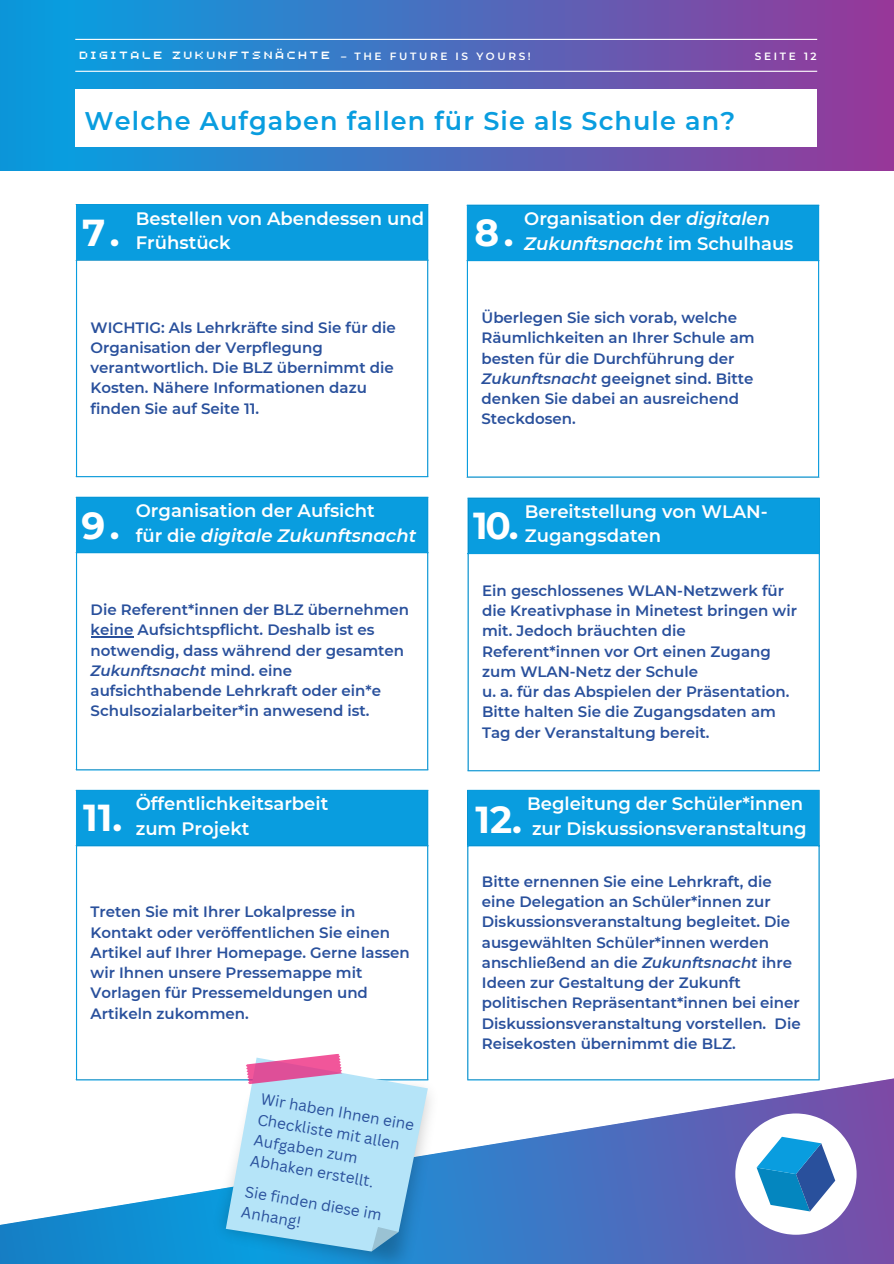
<style>
.page{position:relative;width:894px;height:1264px;background:#fff}
.page>*{position:absolute;margin:0;border:0;box-sizing:border-box;transform-origin:0 0}
.t1{font:700 37.5px "Montserrat";color:#fff}
.t2{font:600 25.5px "Montserrat";letter-spacing:.045em;color:#099ddf}
.t3{font:600 18px/24.8px "Montserrat";color:#fff}
.t4{font:italic 600 18px "Montserrat";color:#fff}
.t5{font:15.3px/20.9px "Canva Sans";color:#29509c}
.t6{font:600 15px/20.2px "Montserrat";color:#29509c}
.t7{font:600 10.5px "Montserrat";letter-spacing:.25em;color:#fff}
.t8{font:10.5px "Arcade Gamer";letter-spacing:.25em;color:#fff}
.s1{font-weight:700}
.s2{font-style:italic}
.s3{font-style:normal}
</style>
<div class="page">
<svg style="left:0;top:986px;width:893px;height:277px"></svg>
<svg style="left:735px;top:1113px;width:121px;height:121px"></svg>
<svg style="left:0;top:0;width:893px;height:170px;background:#4c6dbe"></svg>
<div style="left:75px;top:89px;width:741px;height:58px;background:#fff"></div>
<hr style="left:75px;top:71px;width:742px;height:1px;background:#fff">
<hr style="left:75px;top:39px;width:742px;height:1px;background:#fff">
<div style="left:76px;top:497px;width:352px;height:56px;background:#099ddf"></div>
<hr style="left:91px;top:636px;width:42px;height:1px;background:#29509c">
<hr style="left:76px;top:498px;width:1px;height:271px;background:#099ddf">
<hr style="left:427px;top:498px;width:1px;height:271px;background:#099ddf">
<hr style="left:76px;top:496px;width:352px;height:2px;background:#099ddf">
<hr style="left:76px;top:769px;width:352px;height:1px;background:#099ddf">
<div style="left:467px;top:498px;width:352px;height:56px;background:#099ddf"></div>
<hr style="left:467px;top:498px;width:1px;height:272px;background:#099ddf">
<hr style="left:818px;top:498px;width:1px;height:272px;background:#099ddf">
<hr style="left:467px;top:497px;width:352px;height:1px;background:#099ddf">
<hr style="left:467px;top:770px;width:352px;height:1px;background:#099ddf">
<div style="left:76px;top:204px;width:352px;height:56px;background:#099ddf"></div>
<hr style="left:76px;top:205px;width:1px;height:271px;background:#099ddf">
<hr style="left:427px;top:205px;width:1px;height:271px;background:#099ddf">
<hr style="left:76px;top:259px;width:352px;height:2px;background:#099ddf">
<hr style="left:76px;top:476px;width:352px;height:1px;background:#099ddf">
<div style="left:76px;top:790px;width:352px;height:56px;background:#099ddf"></div>
<hr style="left:76px;top:791px;width:1px;height:288px;background:#099ddf">
<hr style="left:427px;top:791px;width:1px;height:288px;background:#099ddf">
<hr style="left:76px;top:789px;width:352px;height:2px;background:#099ddf">
<hr style="left:76px;top:1079px;width:352px;height:1px;background:#099ddf">
<div style="left:467px;top:790px;width:352px;height:56px;background:#099ddf"></div>
<hr style="left:467px;top:791px;width:1px;height:288px;background:#099ddf">
<hr style="left:818px;top:791px;width:1px;height:288px;background:#099ddf">
<hr style="left:467px;top:789px;width:352px;height:2px;background:#099ddf">
<hr style="left:467px;top:1079px;width:352px;height:1px;background:#099ddf">
<img style="left:204px;top:1056px;width:241px;height:207px">
<svg style="left:225px;top:1045px;width:204px;height:210px"></svg>
<div style="left:467px;top:205px;width:351px;height:56px;background:#099ddf"></div>
<hr style="left:466px;top:206px;width:2px;height:270px;background:#099ddf">
<hr style="left:817px;top:206px;width:1px;height:270px;background:#099ddf">
<hr style="left:466px;top:205px;width:352px;height:1px;background:#099ddf">
<hr style="left:466px;top:476px;width:352px;height:1px;background:#099ddf">
<h3 class="t8" style="left:79px;top:50px;width:252px">DIGITALE ZUKUNFTSNÄCHTE</h3>
<p class="t7" style="left:341px;top:50px;width:191px"><span class="s1">–</span> THE FUTURE IS YOURS!</p>
<p class="t7" style="left:754px;top:50px;width:63px">SEITE 12</p>
<p class="t2" style="left:85px;top:106px;width:652px">Welche Aufgaben fallen für Sie als Schule an?</p>
<h3 class="t1" style="left:82px;top:210px;width:39px">7.</h3>
<h1 class="t3" style="left:136px;top:206px;width:290px">Bestellen von Abendessen und<br>Frühstück</h1>
<p class="t3" style="left:524px;top:206px;width:247px">Organisation der <span class="s2">digitalen</span></p>
<h3 class="t1" style="left:474px;top:210px;width:40px">8.</h3>
<p class="t4" style="left:524px;top:232px;width:271px">Zukunftsnacht <span class="s3">im Schulhaus</span></p>
<h5 class="t6" style="left:91px;top:317px;width:306px">WICHTIG: Als Lehrkräfte sind Sie für die Organisation der Verpflegung verantwortlich. Die BLZ übernimmt die Kosten. Nähere Informationen dazu finden Sie auf Seite 11.</h5>
<p class="t6" style="left:481px;top:307px;width:274px">Überlegen Sie sich vorab, welche<br>Räumlichkeiten an Ihrer Schule am besten für die Durchführung der<br><span class="s2">Zukunftsnacht</span> geeignet sind. Bitte denken Sie dabei an ausreichend<br>Steckdosen.</p>
<p class="t1" style="left:81px;top:502px;width:40px">9.</p>
<h1 class="t3" style="left:136px;top:498px;width:282px">Organisation der Aufsicht<br>für die <span class="s2">digitale Zukunftsnacht</span></h1>
<h1 class="t1" style="left:473px;top:502px;width:47px">10.</h1>
<p class="t3" style="left:524px;top:499px;width:244px">Bereitstellung von WLAN-<br>Zugangsdaten</p>
<h2 class="t6" style="left:91px;top:599px;width:320px">Die Referent*innen der BLZ übernehmen keine Aufsichtspflicht. Deshalb ist es notwendig, dass während der gesamten <span class="s2">Zukunftsnacht</span> mind. eine aufsichthabende Lehrkraft oder ein*e Schulsozialarbeiter*in anwesend ist.</h2>
<h1 class="t1" style="left:83px;top:794px;width:41px">11.</h1>
<h3 class="t3" style="left:136px;top:791px;width:194px">Öffentlichkeitsarbeit zum Projekt</h3>
<h1 class="t6" style="left:91px;top:901px;width:320px">Treten Sie mit Ihrer Lokalpresse in Kontakt oder veröffentlichen Sie einen Artikel auf Ihrer Homepage. Gerne lassen wir Ihnen unsere Pressemappe mit Vorlagen für Pressemeldungen und Artikeln zukommen.</h1>
<h3 class="t5" style="left:263px;top:1087px;width:157px;rotate:10deg">Wir haben Ihnen eine</h3>
<h3 class="t5" style="left:256px;top:1128px;width:126px;rotate:10deg">Aufgaben zum<br>Abhaken erstellt.</h3>
<h1 class="t5" style="left:243px;top:1200px;width:62px;rotate:10deg">Anhang!</h1>
<h3 class="t5" style="left:259px;top:1108px;width:146px;rotate:10deg">Checkliste mit allen</h3>
<h1 class="t5" style="left:247px;top:1180px;width:140px;rotate:10deg">Sie finden diese im</h1>
<p class="t6" style="left:482px;top:580px;width:316px">Ein geschlossenes WLAN-Netzwerk für die Kreativphase in Minetest bringen wir mit. Jedoch bräuchten die Referent*innen vor Ort einen Zugang zum WLAN-Netz der Schule</p>
<p class="t6" style="left:482px;top:681px;width:309px">u. a. für das Abspielen der Präsentation.<br>Bitte halten Sie die Zugangsdaten am<br>Tag der Veranstaltung bereit.</p>
<p class="t1" style="left:475px;top:797px;width:48px">12.</p>
<p class="t3" style="left:527px;top:791px;width:281px">Begleitung der Schüler*innen zur Diskussionsveranstaltung</p>
<p class="t6" style="left:482px;top:871px;width:320px">Bitte ernennen Sie eine Lehrkraft, die eine Delegation an Schüler*innen zur Diskussionsveranstaltung begleitet. Die ausgewählten Schüler*innen werden anschließend an die <span class="s2">Zukunftsnacht</span> ihre Ideen zur Gestaltung der Zukunft politischen Repräsentant*innen bei einer Diskussionsveranstaltung vorstellen. Die Reisekosten übernimmt die BLZ.</p>
</div>
